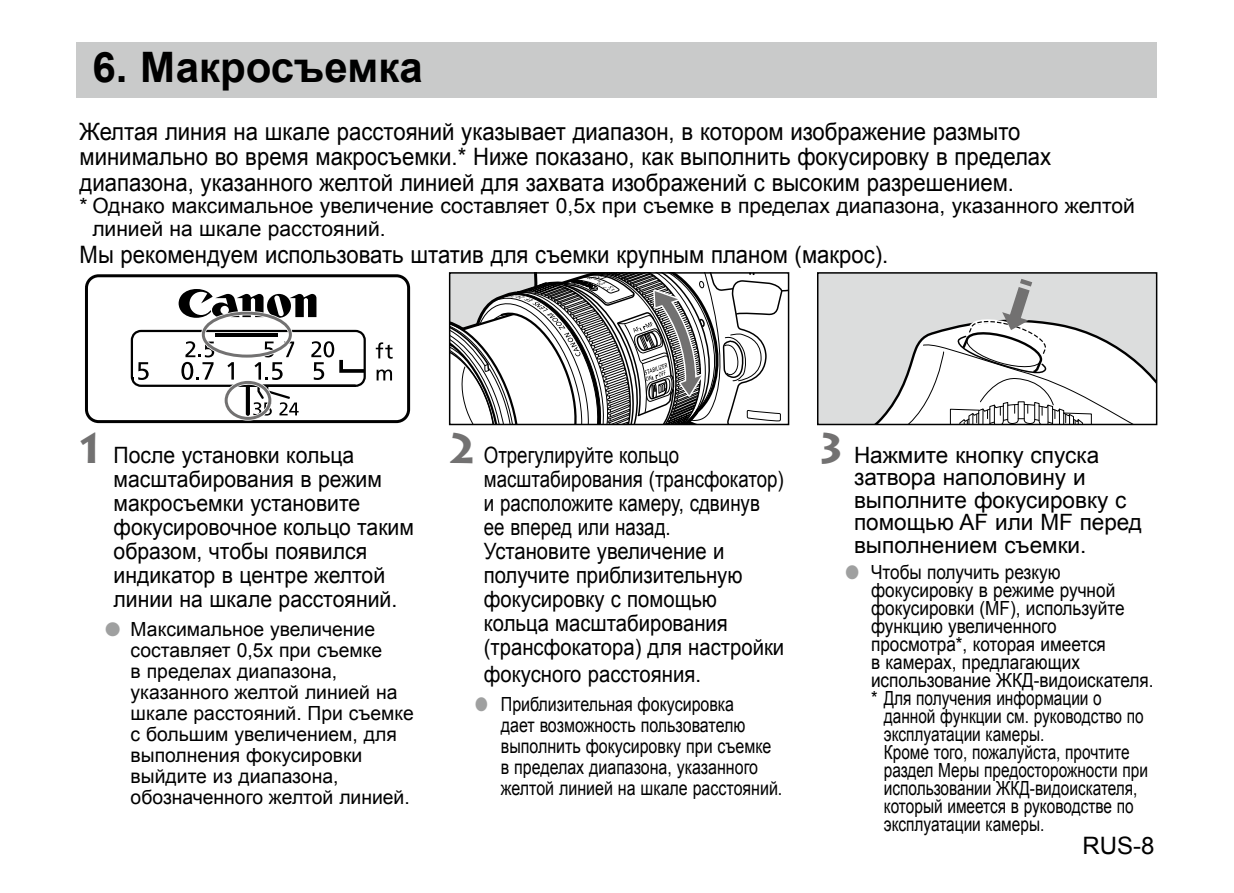
<style>
.page{position:relative;width:1234px;height:893px;background:#fff}
.page>*{position:absolute;margin:0;border:0;box-sizing:border-box;transform-origin:0 0}
.t1{font:700 42px "Arial";color:#000}
.t2{font:700 42px "Lithos";color:#727171}
.t3{font:24px/25.5px "Arial";color:#000;scale:.92 1}
.t4{font:24px "Arial";color:#000}
.t5{font:22.5px/24px "Arial";color:#000;scale:.83 1}
.t6{font:22.5px/24px "Arial";color:#000;scale:.94 1}
.t7{font:22.5px/22.5px "Arial";color:#000}
.t8{font:22.5px "Arial";color:#000;scale:.9 1}
.t9{font:21px/22.5px "Arial";color:#000}
.t10{font:19.5px/21px "Arial";color:#000}
.t11{font:19.5px/18px "Arial";color:#000;scale:.88 1}
.t12{font:19.5px/18px "Arial";color:#000;scale:.79 1}
.t13{font:19.5px/21px "Arial";color:#000;scale:.82 1}
.t14{font:19.5px "Zapf Dingbats";color:#9fa0a0;scale:.82 1}
.t15{font:19.5px "Zapf Dingbats";color:#9fa0a0;scale:.88 1}
.t16{font:19.5px "Zapf Dingbats";color:#9fa0a0}
</style>
<div class="page">
<div style="left:77px;top:43px;width:1080px;height:55px;background:#c9caca"></div>
<svg style="left:85px;top:274px;width:326px;height:150px"></svg>
<svg style="left:376px;top:369px;width:16px;height:11px"></svg>
<svg style="left:375px;top:342px;width:17px;height:17px"></svg>
<svg style="left:178px;top:289px;width:138px;height:29px"></svg>
<svg style="left:130px;top:329px;width:237px;height:87px"></svg>
<hr style="left:216px;top:333px;width:62px;height:3px;background:#000">
<div style="left:201px;top:311px;width:91px;height:47px;border:4px solid #fff;border-radius:50%"></div>
<div style="left:202px;top:312px;width:90px;height:46px;border:3px solid #727171;border-radius:50%"></div>
<div style="left:224px;top:380px;width:48px;height:41px;border:4px solid #fff;border-radius:50%"></div>
<div style="left:224px;top:381px;width:47px;height:39px;border:3px solid #727171;border-radius:50%"></div>
<svg style="left:452px;top:275px;width:334px;height:147px"></svg>
<div style="left:449px;top:272px;width:340px;height:153px;border:2px solid #000"></div>
<div style="left:817px;top:273px;width:339px;height:151px;background:#dcdddd"></div>
<svg style="left:876px;top:279px;width:278px;height:143px"></svg>
<div style="left:816px;top:272px;width:341px;height:153px;border:2px solid #000"></div>
<h1 class="t1" style="left:92px;top:40px;width:332px">6. Макросъемка</h1>
<p class="t3" style="left:80px;top:119px;width:1057px">Желтая линия на шкале расстояний указывает диапазон в, котором изображение размыто минимально во время макросъемки.* Ниже показано, как выполнить фокусировку в пределах диапазона, указанного желтой линией для захвата изображений с высоким разрешением.</p>
<p class="t9" style="left:92px;top:195px;width:1043px;text-indent:-13px">* Однако максимальное увеличение составляет 0,5x при съемке в пределах диапазона, указанного желтой линией на шкале расстояний.</p>
<p class="t3" style="left:80px;top:242px;width:880px">Мы рекомендуем использовать штатив для съемки крупным планом (макрос .(</p>
<h1 class="t2" style="left:80px;top:423px;width:22px">1</h1>
<p class="t6" style="left:114px;top:443px;width:257px">После установки кольца</p>
<p class="t6" style="left:114px;top:467px;width:321px">масштабирования в режим макросъемки установите фокусировочное кольцо таким образом, чтобы появился индикатор в центре желтой линии на шкале расстояний.</p>
<p class="t10" style="left:131px;top:619px;width:246px">Максимальное увеличение</p>
<p class="t16" style="left:105px;top:620px;width:17px">●</p>
<p class="t10" style="left:131px;top:640px;width:285px">составляет 0,5x при съемке<br>в пределах диапазона, указанного желтой линией на шкале расстояний. При съемке с большим увеличением, для выполнения фокусировки выйдите из диапазона, обозначенного желтой линией.</p>
<h1 class="t2" style="left:449px;top:423px;width:27px">2</h1>
<p class="t5" style="left:483px;top:443px;width:237px">Отрегулируйте кольцо</p>
<p class="t5" style="left:483px;top:467px;width:363px">масштабирования (трансфокатор( и расположите камеру, сдвинув ее вперед или назад.<br>Установите увеличение и получите приблизительную фокусировку с помощью кольца масштабирования (трансфокатора) для настройки</p>
<p class="t8" style="left:483px;top:659px;width:243px">фокусного расстояния.</p>
<p class="t13" style="left:500px;top:694px;width:286px">Приблизительная фокусировка</p>
<p class="t14" style="left:475px;top:695px;width:17px">●</p>
<p class="t13" style="left:500px;top:715px;width:345px">дает возможность пользователю выполнить фокусировку при съемке в пределах диапазона, указанного желтой линией на шкале расстояний.</p>
<h1 class="t2" style="left:819px;top:423px;width:25px">3</h1>
<p class="t7" style="left:853px;top:444px;width:247px">Нажмите кнопку спуска</p>
<p class="t7" style="left:853px;top:466px;width:289px">затвора наполовину и выполните фокусировку с помощью AF или MF перед выполнением съемки.</p>
<p class="t11" style="left:870px;top:563px;width:217px">Чтобы получить резкую</p>
<p class="t15" style="left:845px;top:563px;width:17px">●</p>
<p class="t11" style="left:870px;top:581px;width:322px">фокусировку в режиме ручной фокусировки (MF ,) используйте функцию увеличенного<br>просмотра ,* которая имеется<br>в камерах, предлагающих использование ЖКД-видоискателя. * Для получения информации о</p>
<p class="t12" style="left:883px;top:707px;width:336px">данной функции см. руководство по эксплуатации камеры.<br>Кроме того, пожалуйста, прочтите раздел Меры предосторожности при использовании ЖКД-видоискателя, который имеется в руководстве по эксплуатации камеры.</p>
<p class="t4" style="left:1082px;top:830px;width:73px">RUS-8</p>
</div>
